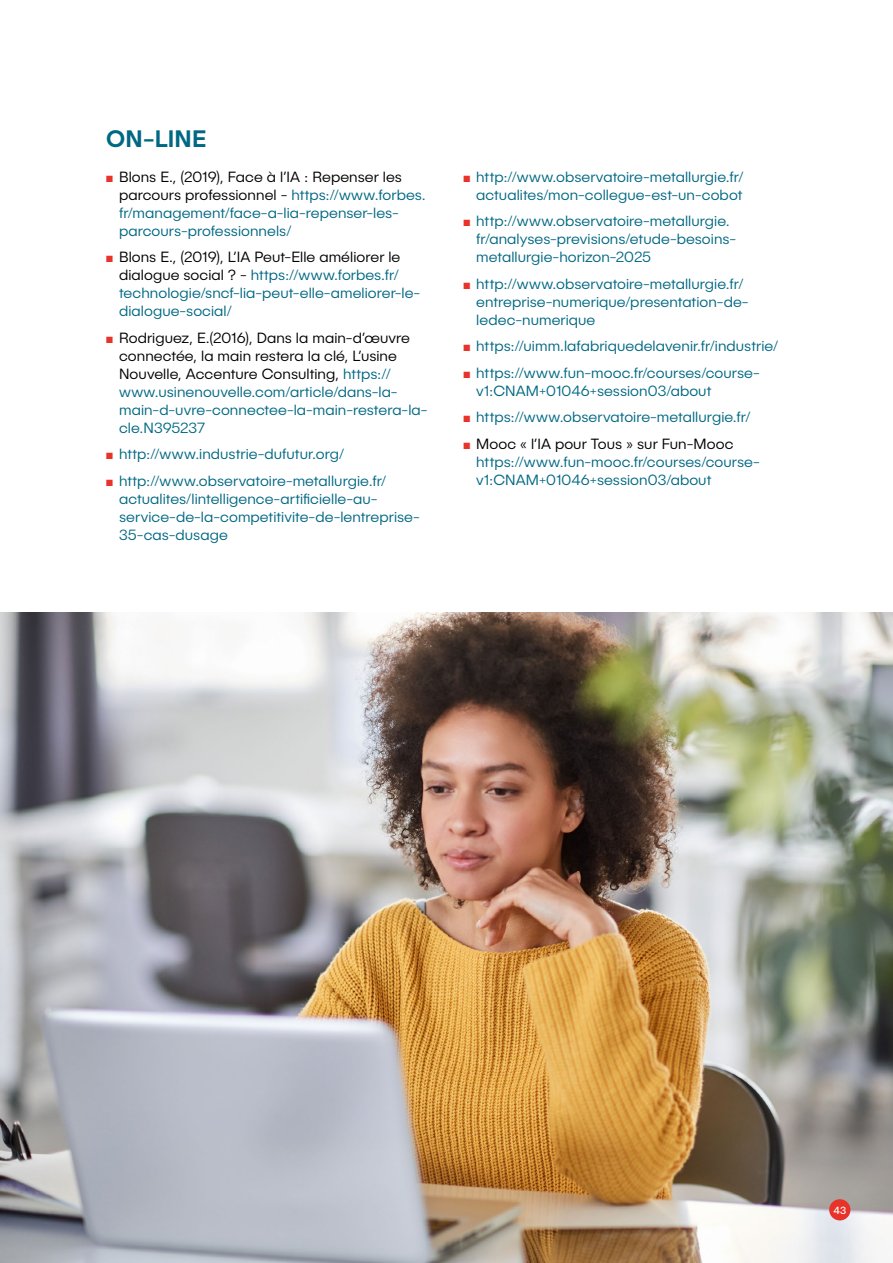
<style>
.page{position:relative;width:893px;height:1263px;background:#fff}
.page>*{position:absolute;margin:0;border:0;box-sizing:border-box;transform-origin:0 0}
.t1{font:500 24px "Publica Sans";letter-spacing:.005em;color:#006883}
.t2{font:300 15px/18px "Publica Sans";letter-spacing:.005em;color:#006883}
.t3{font:300 15px/18px "Publica Sans";letter-spacing:.005em;color:#000}
.t4{font:10.5px "Publica Sans";color:#fff}
.s1{color:#e7332a}
.s2{color:#000}
.s3{color:#006883}
</style>
<div class="page">
<img style="left:0;top:612px;width:893px;height:651px">
<div style="left:829px;top:1199px;width:21px;height:21px;background:#e7332a;border-radius:50%"></div>
<h1 class="t1" style="left:106px;top:123px;width:102px">ON-LINE</h1>
<p class="t2" style="left:119px;top:167px;width:308px;text-indent:-13px"><span class="s1">■</span> <span class="s2">Blons E., (2019), Face à l’IA : Repenser les parcours professionnel -</span> https://www.forbes. fr/management/face-a-lia-repenser-les&shy;parcours-professionnels/</p>
<p class="t2" style="left:119px;top:248px;width:303px;text-indent:-13px"><span class="s1">■</span> <span class="s2">Blons E., (2019), L’IA Peut-Elle améliorer le dialogue social ? -</span> https://www.forbes.fr/ technologie/sncf-lia-peut-elle-ameliorer-le&shy;dialogue-social/</p>
<p class="t3" style="left:119px;top:328px;width:310px;text-indent:-13px"><span class="s1">■</span> Rodriguez, E.(2016), Dans la main-d’œuvre connectée, la main restera la clé, L’usine Nouvelle, Accenture Consulting, <span class="s3">https:// www.usinenouvelle.com/article/dans-la&shy;main-d-uvre-connectee-la-main-restera-la&shy;cle.N395237</span></p>
<p class="t2" style="left:106px;top:445px;width:239px"><span class="s1">■</span> http://www.industrie-dufutur.org/</p>
<p class="t2" style="left:119px;top:471px;width:302px;text-indent:-13px"><span class="s1">■</span> http://www.observatoire-metallurgie.fr/ actualites/lintelligence-artificielle-au&shy;service-de-la-competitivite-de-lentreprise-35-cas-dusage</p>
<p class="t2" style="left:463px;top:167px;width:281px;text-align:right"><span class="s1">■</span> http://www.observatoire-metallurgie.fr/ actualites/mon-collegue-est-un-cobot</p>
<p class="t2" style="left:476px;top:212px;width:261px;text-indent:-13px"><span class="s1">■</span> http://www.observatoire-metallurgie. fr/analyses-previsions/etude-besoins&shy;metallurgie-horizon-2025</p>
<p class="t2" style="left:476px;top:274px;width:274px;text-indent:-13px"><span class="s1">■</span> http://www.observatoire-metallurgie.fr/ entreprise-numerique/presentation-de&shy;ledec-numerique</p>
<p class="t2" style="left:463px;top:337px;width:316px"><span class="s1">■</span> https://uimm.lafabriquedelavenir.fr/industrie/</p>
<p class="t2" style="left:476px;top:363px;width:285px;text-indent:-13px"><span class="s1">■</span> https://www.fun-mooc.fr/courses/course&shy;v1:CNAM+01046+session03/about</p>
<p class="t2" style="left:463px;top:408px;width:289px"><span class="s1">■</span> https://www.observatoire-metallurgie.fr/</p>
<p class="t2" style="left:476px;top:434px;width:285px;text-indent:-13px"><span class="s1">■</span> <span class="s2">Mooc « l’IA pour Tous » sur Fun-Mooc </span>https://www.fun-mooc.fr/courses/course&shy;v1:CNAM+01046+session03/about</p>
<p class="t4" style="left:833px;top:1204px;width:14px">43</p>
</div>
